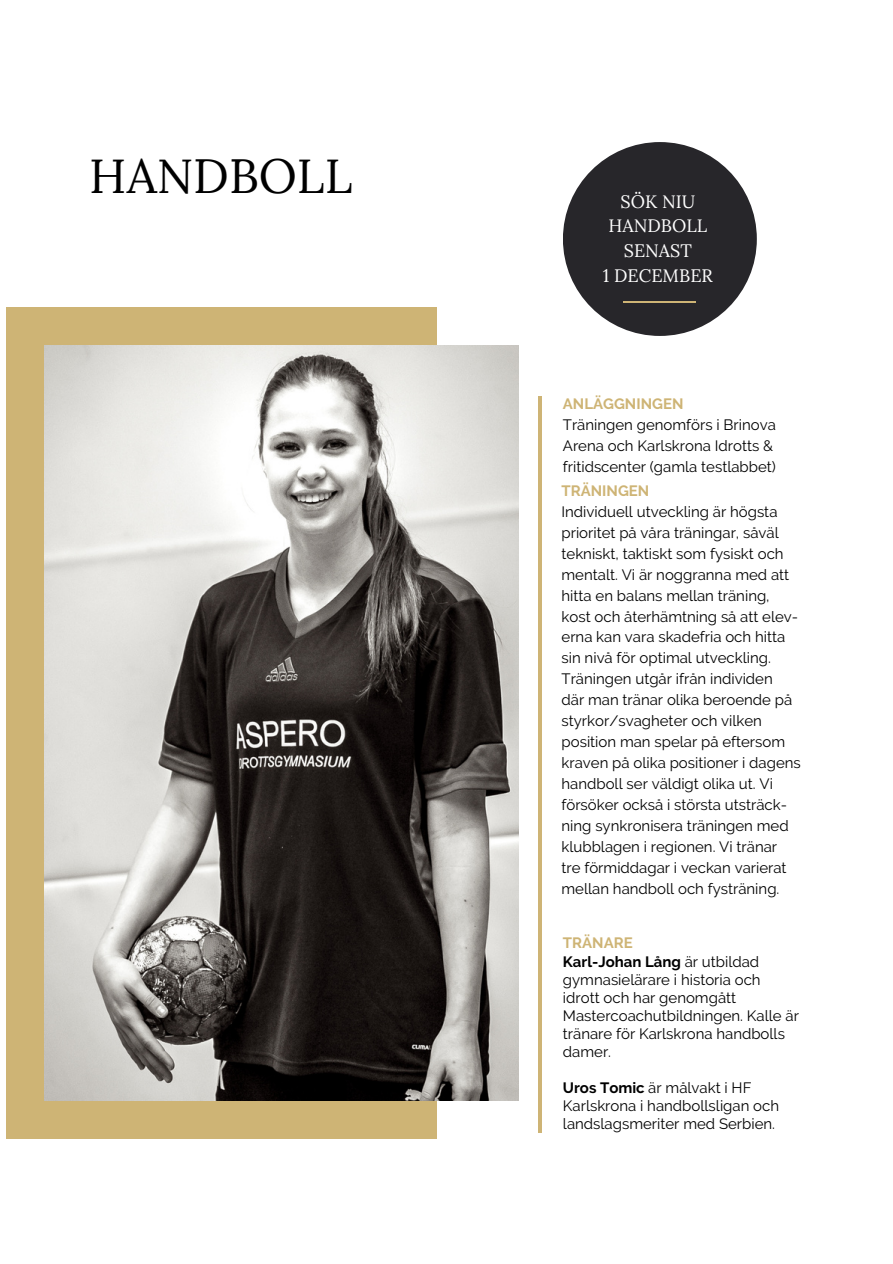
<style>
.page{position:relative;width:893px;height:1264px;background:#fff}
.page>*{position:absolute;margin:0;border:0;box-sizing:border-box;transform-origin:0 0}
.t1{font:48px "Lora";color:#000}
.t2{font:18px "Lora";color:#fff}
.t3{font:15px/18px "Raleway";color:#000}
.t4{font:700 15px "Raleway";color:#ceb475}
.t5{font:700 15px "Raleway";color:#000}
.s1{font-weight:400}
.s2{font-weight:700}
</style>
<div class="page">
<div style="left:7px;top:307px;width:430px;height:832px;background:#ceb475"></div>
<hr style="left:539px;top:396px;width:3px;height:736px;background:#ceb475">
<img style="left:45px;top:345px;width:473px;height:755px">
<div style="left:563px;top:142px;width:193px;height:194px;background:#27262a;border-radius:50%"></div>
<hr style="left:623px;top:301px;width:73px;height:1px;background:#ceb475">
<p class="t1" style="left:89px;top:145px;width:264px">HANDBOLL</p>
<p class="t2" style="left:620px;top:189px;width:76px">SÖK NIU</p>
<p class="t2" style="left:608px;top:214px;width:100px">HANDBOLL</p>
<p class="t2" style="left:623px;top:239px;width:70px">SENAST</p>
<p class="t2" style="left:603px;top:263px;width:111px">1 DECEMBER</p>
<p class="t4" style="left:563px;top:395px;width:122px">ANLÄGGNINGEN</p>
<p class="t3" style="left:563px;top:416px;width:214px">Träningen genomförs i Brinova</p>
<p class="t3" style="left:563px;top:435px;width:214px;line-height:21px">Arena och Karlskrona Idrotts &amp; fritidscenter (gamla testlabbet)</p>
<p class="t4" style="left:561px;top:481px;width:89px">TRÄNINGEN</p>
<p class="t3" style="left:561px;top:502px;width:217px">Individuell utveckling är högsta</p>
<p class="t3" style="left:561px;top:523px;width:219px">prioritet på våra träningar, såväl</p>
<p class="t3" style="left:561px;top:544px;width:223px">tekniskt, taktiskt som fysiskt och</p>
<p class="t3" style="left:561px;top:565px;width:229px">mentalt. Vi är noggranna med att</p>
<p class="t3" style="left:561px;top:586px;width:210px">hitta en balans mellan träning,</p>
<p class="t3" style="left:561px;top:607px;width:238px">kost och återhämtning så att elev-</p>
<p class="t3" style="left:561px;top:628px;width:225px">erna kan vara skadefria och hitta</p>
<p class="t3" style="left:561px;top:649px;width:211px">sin nivå för optimal utveckling.</p>
<p class="t3" style="left:561px;top:670px;width:213px">Träningen utgår ifrån individen</p>
<p class="t3" style="left:561px;top:691px;width:232px">där man tränar olika beroende på</p>
<p class="t3" style="left:561px;top:710px;width:241px;line-height:21px">styrkor/svagheter och vilken position man spelar på eftersom kraven på olika positioner i dagens handboll ser väldigt olika ut. Vi</p>
<p class="t3" style="left:561px;top:795px;width:227px">försöker också i största utsträck-</p>
<p class="t3" style="left:561px;top:816px;width:228px">ning synkronisera träningen med</p>
<p class="t3" style="left:561px;top:837px;width:217px">klubblagen i regionen. Vi tränar</p>
<p class="t3" style="left:561px;top:858px;width:226px">tre förmiddagar i veckan varierat</p>
<p class="t3" style="left:561px;top:879px;width:219px">mellan handboll och fysträning.</p>
<p class="t4" style="left:563px;top:933px;width:71px">TRÄNARE</p>
<p class="t5" style="left:563px;top:952px;width:198px">Karl-Johan Lång <span class="s1">är utbildad</span></p>
<p class="t3" style="left:563px;top:970px;width:199px">gymnasielärare i historia och</p>
<p class="t3" style="left:563px;top:988px;width:237px">idrott och har genomgått<br>Mastercoachutbildningen. Kalle är tränare för Karlskrona handbolls damer.</p>
<p class="t3" style="left:563px;top:1078px;width:218px"><span class="s2">Uros Tomic</span> är målvakt i HF<br>Karlskrona i handbollsligan och landslagsmeriter med Serbien.</p>
</div>
